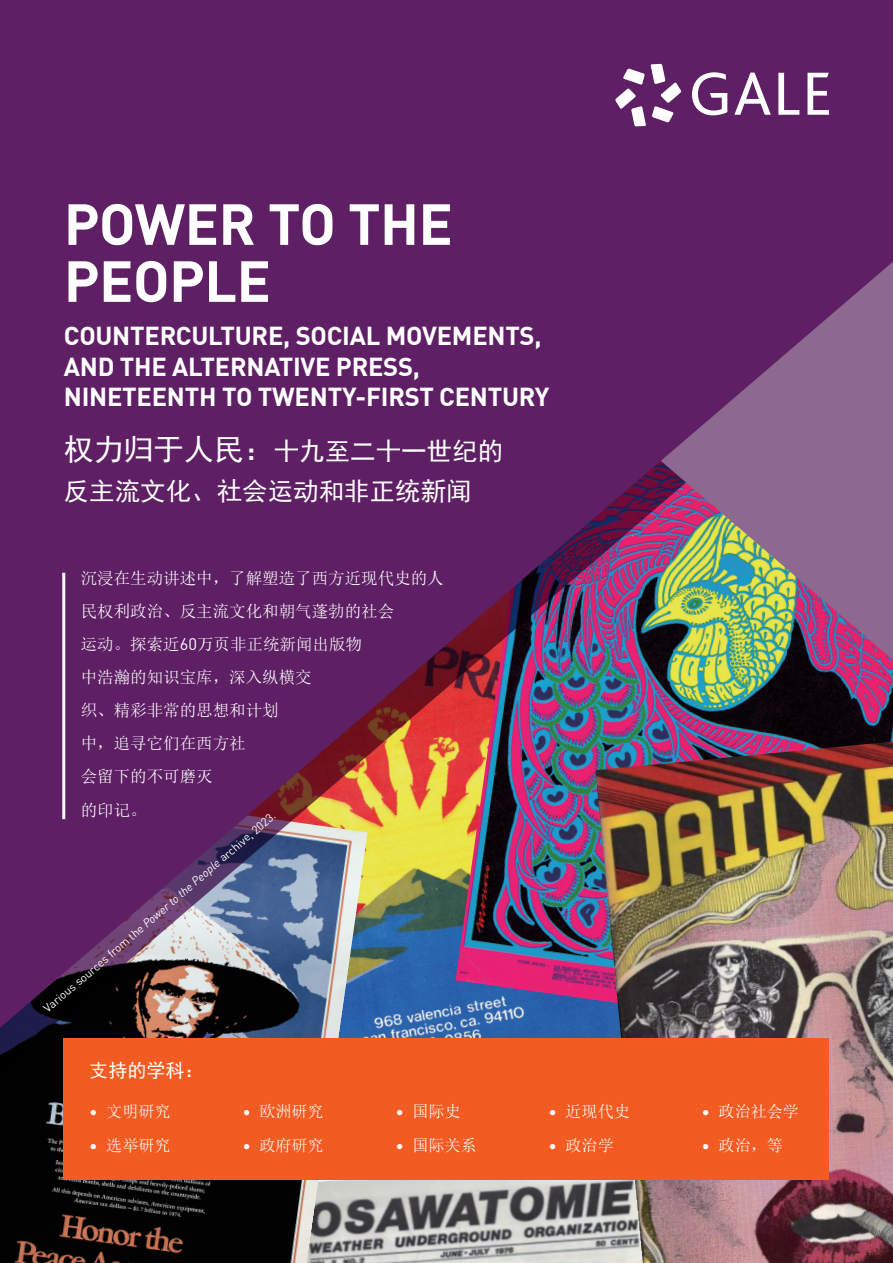
<style>
.page{position:relative;width:893px;height:1263px;background:#fff}
.page>*{position:absolute;margin:0;border:0;box-sizing:border-box;transform-origin:0 0}
.t1{font:700 57px/57px "DIN Offc";letter-spacing:-.01em;color:#fff}
.t2{font:700 25.5px/30.6px "DIN Offc";letter-spacing:-.01em;color:#fff}
.t3{font:25.5px/40.5px "Sim Hei";color:#fff}
.t4{font:19.05px "Sim Hei";color:#fff}
.t5{font:16.5px/33px "Sim Sun";color:#fff}
.t6{font:16.05px "Sim Sun";color:#fff}
.t7{font:11.55px "DIN Offc";color:#fff}
.s1{font-size:30px}
.s2{font-family:"DIN Offc"}
.s3{font-style:italic}
</style>
<div class="page">
<img style="left:0;top:0;width:893px;height:1263px">
<hr style="left:62px;top:573px;width:3px;height:246px;background:#fff">
<svg style="left:615px;top:64px;width:66px;height:62px"></svg>
<svg style="left:692px;top:72px;width:35px;height:43px"></svg>
<svg style="left:734px;top:73px;width:37px;height:42px"></svg>
<svg style="left:778px;top:73px;width:21px;height:42px"></svg>
<svg style="left:807px;top:73px;width:22px;height:42px"></svg>
<div style="left:64px;top:1038px;width:765px;height:141px;background:#f25b21"></div>
<h1 class="t1" style="left:64px;top:196px;width:391px">POWER TO THE<br>PEOPLE</h1>
<h2 class="t2" style="left:64px;top:321px;width:487px">COUNTERCULTURE, SOCIAL MOVEMENTS,<br>AND THE ALTERNATIVE PRESS,<br>NINETEENTH TO TWENTY-FIRST CENTURY</h2>
<h2 class="t3" style="left:64px;top:430px;width:441px"><span class="s1">权力归于人民：</span>十九至二十一世纪的反主流文化、社会运动和非正统新闻</h2>
<p class="t5" style="left:81px;top:562px;width:365px">沉浸在生动讲述中，了解塑造了西方近现代史的人民权利政治、反主流文化和朝气蓬勃的社会<br>运动。探索近<span class="s2">60</span>万页非正统新闻出版物<br>中浩瀚的知识宝库，深入纵横交<br>织、精彩非常的思想和计划<br>中，追寻它们在西方社<br>会留下的不可磨灭<br>的印记。</p>
<p class="t7" style="left:41px;top:1005px;width:303px;rotate:-41deg">Various sources from the <span class="s3">Power to the People</span> archive, 2023.</p>
<p class="t4" style="left:89px;top:1061px;width:116px">支持的学科：</p>
<p class="t6" style="left:89px;top:1103px;width:83px"><span class="s2">•</span> 文明研究</p>
<p class="t6" style="left:89px;top:1137px;width:83px"><span class="s2">•</span> 选举研究</p>
<p class="t6" style="left:242px;top:1103px;width:83px"><span class="s2">•</span> 欧洲研究</p>
<p class="t6" style="left:242px;top:1137px;width:83px"><span class="s2">•</span> 政府研究</p>
<p class="t6" style="left:395px;top:1103px;width:67px"><span class="s2">•</span> 国际史</p>
<p class="t6" style="left:395px;top:1137px;width:83px"><span class="s2">•</span> 国际关系</p>
<p class="t6" style="left:548px;top:1103px;width:83px"><span class="s2">•</span> 近现代史</p>
<p class="t6" style="left:548px;top:1137px;width:67px"><span class="s2">•</span> 政治学</p>
<p class="t6" style="left:702px;top:1103px;width:99px"><span class="s2">•</span> 政治社会学</p>
<p class="t6" style="left:702px;top:1137px;width:83px"><span class="s2">•</span> 政治，等</p>
</div>
